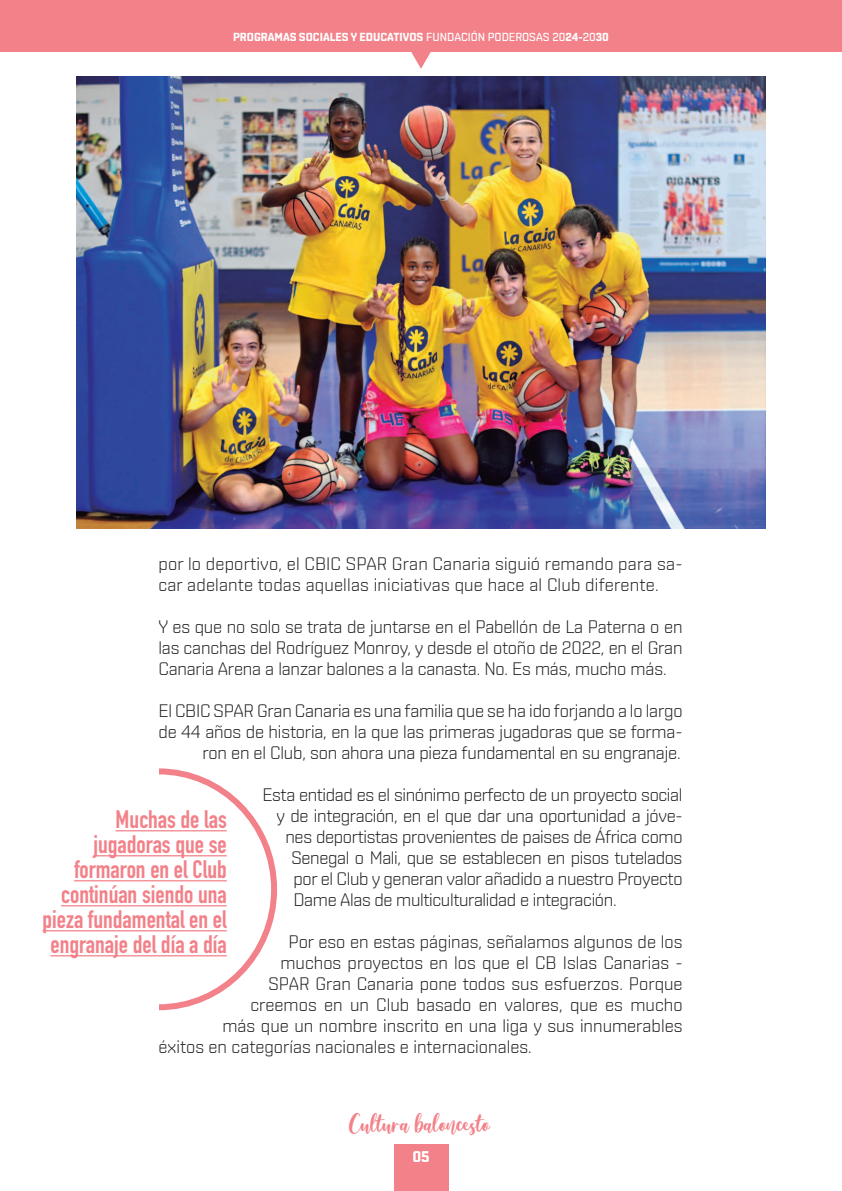
<style>
.page{position:relative;width:842px;height:1191px;background:#fff}
.page>*{position:absolute;margin:0;border:0;box-sizing:border-box;transform-origin:0 0}
.t1{font:700 25px/25px "DIN Condensed";color:#f38189;text-align:right}
.t2{font:22.8px "Amelya";color:#f38189}
.t3{font:300 18px/21px "Shentox";letter-spacing:-.01em;color:#231f20;text-align:justify}
.t4{font:300 18px/21px "Shentox";letter-spacing:.01em;color:#231f20}
.t5{font:15.5px "Shentox Regular 8";color:#fff}
.t6{font:11.6px "Shentox Regular 8";color:#fff}
.s1{font-family:"Shentox Regular 2"}
.s2{font-family:"Shentox";font-weight:300}
</style>
<div class="page">
<img style="left:77px;top:77px;width:688px;height:451px">
<div style="left:0;top:0;width:842px;height:51px;background:#f38189"></div>
<svg style="left:404px;top:51px;width:34px;height:18px"></svg>
<div style="left:394px;top:1144px;width:54px;height:47px;background:#f38189"></div>
<hr style="left:115px;top:830px;width:112px;height:1px;background:#f38189">
<hr style="left:94px;top:855px;width:133px;height:1px;background:#f38189">
<hr style="left:74px;top:880px;width:153px;height:1px;background:#f38189">
<hr style="left:61px;top:905px;width:166px;height:1px;background:#f38189">
<hr style="left:43px;top:930px;width:184px;height:1px;background:#f38189">
<hr style="left:50px;top:955px;width:177px;height:1px;background:#f38189">
<p class="t6" style="left:233px;top:32px;width:377px">PROGRAMAS SOCIALES Y EDUCATIVOS <span class="s1">FUNDACIÓN PODEROSAS 20</span>24-<span class="s1">20</span>30</p>
<p class="t6" style="left:300px;top:32px;width:243px">PROYECTOS <span class="s2">CB SPAR GRAN CANARIA</span> 2021-2025</p>
<p class="t4" style="left:158px;top:554px;width:526px">por lo deportivo, el CBIC SPAR Gran Canaria siguió remando para sa&shy;car adelante todas aquellas iniciativas que hace al Club diferente.</p>
<p class="t3" style="left:158px;top:617px;width:526px">Y es que no solo se trata de juntarse en el Pabellón de La Paterna o en las canchas del Rodríguez Monroy, y desde el otoño de 2022, en el Gran Canaria Arena a lanzar balones a la canasta. No. Es más, mucho más.</p>
<p class="t3" style="left:158px;top:701px;width:526px;text-align:right">El CBIC SPAR Gran Canaria es una familia que se ha ido forjando a lo largo de 44 años de historia, en la que las primeras jugadoras que se forma&shy;ron en el Club, son ahora una pieza fundamental en su engranaje.</p>
<p class="t3" style="left:262px;top:785px;width:422px">Esta entidad es el sinónimo perfecto de un proyecto social</p>
<p class="t3" style="left:276px;top:806px;width:408px">y de integración, en el que dar una oportunidad a jóve-</p>
<p class="t3" style="left:285px;top:827px;width:399px">nes deportistas provenientes de paises de África como</p>
<p class="t3" style="left:291px;top:848px;width:392px">Senegal o Mali, que se establecen en pisos tutelados</p>
<p class="t3" style="left:293px;top:869px;width:391px">por el Club y generan valor añadido a nuestro Proyecto</p>
<p class="t3" style="left:293px;top:890px;width:325px">Dame Alas de multiculturalidad e integración.</p>
<p class="t3" style="left:288px;top:932px;width:396px">Por eso en estas páginas, señalamos algunos de los</p>
<p class="t3" style="left:280px;top:953px;width:404px">muchos proyectos en los que el CB Islas Canarias -</p>
<p class="t3" style="left:268px;top:974px;width:416px">SPAR Gran Canaria pone todos sus esfuerzos. Porque</p>
<p class="t3" style="left:250px;top:995px;width:434px">creemos en un Club basado en valores, que es mucho</p>
<p class="t3" style="left:222px;top:1016px;width:462px">más que un nombre inscrito en una liga y sus innumerables</p>
<p class="t3" style="left:158px;top:1037px;width:375px">éxitos en categorías nacionales e internacionales.</p>
<h1 class="t1" style="left:43px;top:810px;width:186px">Muchas de las jugadoras que se formaron en el Club continúan siendo una pieza fundamental en el engranaje del día a día</h1>
<p class="t2" style="left:349px;top:1111px;width:142px">Cultura baloncesto</p>
<p class="t5" style="left:412px;top:1149px;width:19px">05</p>
</div>
